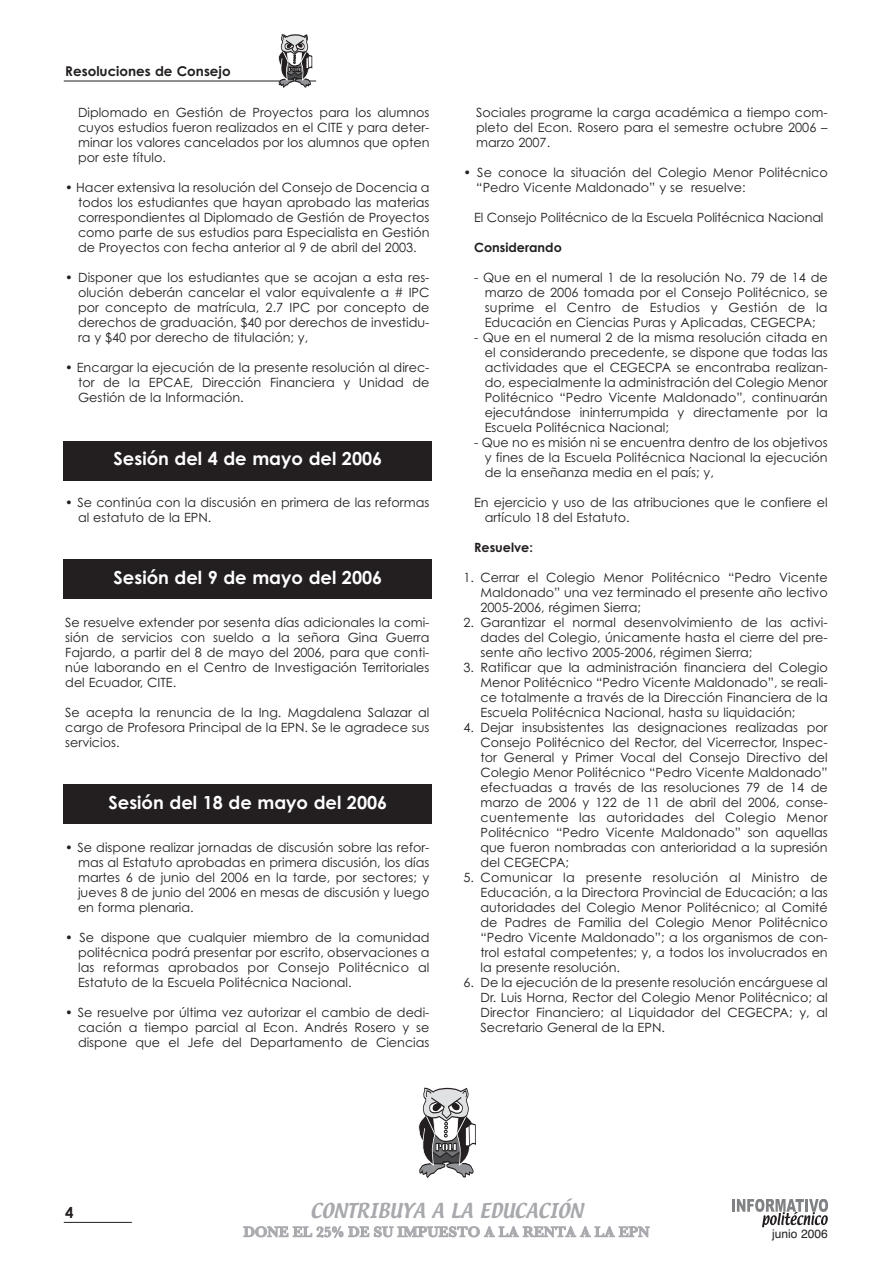
<style>
.page{position:relative;width:893px;height:1263px;background:#fff}
.page>*{position:absolute;margin:0;border:0;box-sizing:border-box;transform-origin:0 0}
.t1{font:700 18px "Century Gothic";color:#fff}
.t2{font:18px "Textile";color:#a8a9ad}
.t3{font:600 15px "Baskerville";color:#a8a9ad}
.t4{font:700 15px "Century Gothic";color:#231f20}
.t5{font:700 13.5px "Century Gothic";color:#231f20}
.t6{font:12.75px/15px "Century Gothic";color:#231f20;text-align:justify}
.t7{font:700 12.75px "Century Gothic";color:#231f20}
.t8{font:12px "Helvetica";color:#231f20}
</style>
<div class="page">
<svg style="left:732px;top:1199px;width:96px;height:28px"></svg>
<hr style="left:64px;top:1222px;width:68px;height:1px;background:#231f20">
<hr style="left:64px;top:81px;width:252px;height:1px;background:#231f20">
<svg style="left:278px;top:35px;width:34px;height:53px"></svg>
<div style="left:64px;top:441px;width:368px;height:39px;background:#231f20"></div>
<div style="left:64px;top:559px;width:368px;height:40px;background:#231f20"></div>
<div style="left:64px;top:784px;width:368px;height:40px;background:#231f20"></div>
<svg style="left:418px;top:1087px;width:58px;height:91px"></svg>
<p class="t5" style="left:65px;top:64px;width:167px">Resoluciones de Consejo</p>
<p class="t6" style="left:78px;top:105px;width:353px">Diplomado en Gestión de Proyectos para los alumnos cuyos estudios fueron realizados en el CITE y para deter&shy;minar los valores cancelados por los alumnos que opten por este título.</p>
<p class="t6" style="left:78px;top:180px;width:353px;text-indent:-13px">• Hacer extensiva la resolución del Consejo de Docencia a todos los estudiantes que hayan aprobado las materias correspondientes al Diplomado de Gestión de Proyectos como parte de sus estudios para Especialista en Gestión de Proyectos con fecha anterior al 9 de abril del 2003.</p>
<p class="t6" style="left:78px;top:270px;width:353px;text-indent:-13px">• Disponer que los estudiantes que se acojan a esta res&shy;olución deberán cancelar el valor equivalente a # IPC por concepto de matrícula, 2.7 IPC por concepto de derechos de graduación, $40 por derechos de investidu&shy;ra y $40 por derecho de titulación; y,</p>
<p class="t6" style="left:78px;top:360px;width:353px;text-indent:-13px">• Encargar la ejecución de la presente resolución al direc&shy;tor de la EPCAE, Dirección Financiera y Unidad de Gestión de la Información.</p>
<h1 class="t1" style="left:114px;top:449px;width:270px">Sesión del 4 de mayo del 2006</h1>
<p class="t6" style="left:78px;top:495px;width:353px;text-indent:-13px">• Se continúa con la discusión en primera de las reformas al estatuto de la EPN.</p>
<h1 class="t1" style="left:114px;top:567px;width:270px">Sesión del 9 de mayo del 2006</h1>
<p class="t6" style="left:65px;top:615px;width:366px">Se resuelve extender por sesenta días adicionales la comi&shy;sión de servicios con sueldo a la señora Gina Guerra Fajardo, a partir del 8 de mayo del 2006, para que conti&shy;núe laborando en el Centro de Investigación Territoriales del Ecuador, CITE.</p>
<p class="t6" style="left:65px;top:705px;width:366px">Se acepta la renuncia de la Ing. Magdalena Salazar al cargo de Profesora Principal de la EPN. Se le agradece sus servicios.</p>
<h1 class="t1" style="left:109px;top:792px;width:280px">Sesión del 18 de mayo del 2006</h1>
<p class="t6" style="left:78px;top:840px;width:353px;text-indent:-13px">• Se dispone realizar jornadas de discusión sobre las refor&shy;mas al Estatuto aprobadas en primera discusión, los días martes 6 de junio del 2006 en la tarde, por sectores; y jueves 8 de junio del 2006 en mesas de discusión y luego en forma plenaria.</p>
<p class="t6" style="left:78px;top:930px;width:353px;text-indent:-13px">• Se dispone que cualquier miembro de la comunidad politécnica podrá presentar por escrito, observaciones a las reformas aprobados por Consejo Politécnico al Estatuto de la Escuela Politécnica Nacional.</p>
<p class="t6" style="left:78px;top:1005px;width:353px;text-indent:-13px">• Se resuelve por última vez autorizar el cambio de dedi&shy;cación a tiempo parcial al Econ. Andrés Rosero y se dispone que el Jefe del Departamento de Ciencias</p>
<p class="t6" style="left:476px;top:105px;width:353px">Sociales programe la carga académica a tiempo com&shy;pleto del Econ. Rosero para el semestre octubre 2006 – marzo 2007.</p>
<p class="t6" style="left:476px;top:165px;width:353px;text-indent:-13px">• Se conoce la situación del Colegio Menor Politécnico “Pedro Vicente Maldonado” y se resuelve:</p>
<p class="t6" style="left:474px;top:210px;width:351px">El Consejo Politécnico de la Escuela Politécnica Nacional</p>
<p class="t7" style="left:474px;top:241px;width:89px">Considerando</p>
<p class="t6" style="left:485px;top:270px;width:344px;text-indent:-11px">- Que en el numeral 1 de la resolución No. 79 de 14 de marzo de 2006 tomada por el Consejo Politécnico, se suprime el Centro de Estudios y Gestión de la Educación en Ciencias Puras y Aplicadas, CEGECPA;</p>
<p class="t6" style="left:485px;top:330px;width:344px;text-indent:-11px">- Que en el numeral 2 de la misma resolución citada en el considerando precedente, se dispone que todas las actividades que el CEGECPA se encontraba realizan&shy;do, especialmente la administración del Colegio Menor Politécnico “Pedro Vicente Maldonado”, continuarán ejecutándose ininterrumpida y directamente por la Escuela Politécnica Nacional;</p>
<p class="t6" style="left:485px;top:435px;width:344px;text-indent:-11px">- Que no es misión ni se encuentra dentro de los objetivos y fines de la Escuela Politécnica Nacional la ejecución de la enseñanza media en el país; y,</p>
<p class="t6" style="left:485px;top:495px;width:344px;text-indent:-11px">En ejercicio y uso de las atribuciones que le confiere el artículo 18 del Estatuto.</p>
<p class="t7" style="left:474px;top:541px;width:60px">Resuelve:</p>
<p class="t6" style="left:480px;top:570px;width:349px;text-indent:-17px">1. Cerrar el Colegio Menor Politécnico “Pedro Vicente Maldonado” una vez terminado el presente año lectivo 2005-2006, régimen Sierra;</p>
<p class="t6" style="left:480px;top:615px;width:349px;text-indent:-17px">2. Garantizar el normal desenvolvimiento de las activi&shy;dades del Colegio, únicamente hasta el cierre del pre&shy;sente año lectivo 2005-2006, régimen Sierra;</p>
<p class="t6" style="left:480px;top:660px;width:349px;text-indent:-17px">3. Ratificar que la administración financiera del Colegio Menor Politécnico “Pedro Vicente Maldonado”, se reali&shy;ce totalmente a través de la Dirección Financiera de la Escuela Politécnica Nacional, hasta su liquidación;</p>
<p class="t6" style="left:480px;top:720px;width:349px;text-indent:-17px">4. Dejar insubsistentes las designaciones realizadas por Consejo Politécnico del Rector, del Vicerrector, Inspec&shy;tor General y Primer Vocal del Consejo Directivo del Colegio Menor Politécnico “Pedro Vicente Maldonado” efectuadas a través de las resoluciones 79 de 14 de marzo de 2006 y 122 de 11 de abril del 2006, conse&shy;cuentemente las autoridades del Colegio Menor Politécnico “Pedro Vicente Maldonado” son aquellas que fueron nombradas con anterioridad a la supresión del CEGECPA;</p>
<p class="t6" style="left:480px;top:870px;width:349px;text-indent:-17px">5. Comunicar la presente resolución al Ministro de Educación, a la Directora Provincial de Educación; a las autoridades del Colegio Menor Politécnico; al Comité de Padres de Familia del Colegio Menor Politécnico “Pedro Vicente Maldonado”; a los organismos de con&shy;trol estatal competentes; y, a todos los involucrados en la presente resolución.</p>
<p class="t6" style="left:480px;top:975px;width:349px;text-indent:-17px">6. De la ejecución de la presente resolución encárguese al Dr. Luis Horna, Rector del Colegio Menor Politécnico; al Director Financiero; al Liquidador del CEGECPA; y, al Secretario General de la EPN.</p>
<p class="t4" style="left:65px;top:1204px;width:10px">4</p>
<h1 class="t2" style="left:310px;top:1201px;width:275px">CONTRIBUYA A LA EDUCACIÓN</h1>
<p class="t3" style="left:243px;top:1223px;width:408px">DONE EL 25% DE SU IMPUESTO A LA RENTA A LA EPN</p>
<p class="t8" style="left:772px;top:1226px;width:57px">junio 2006</p>
</div>
